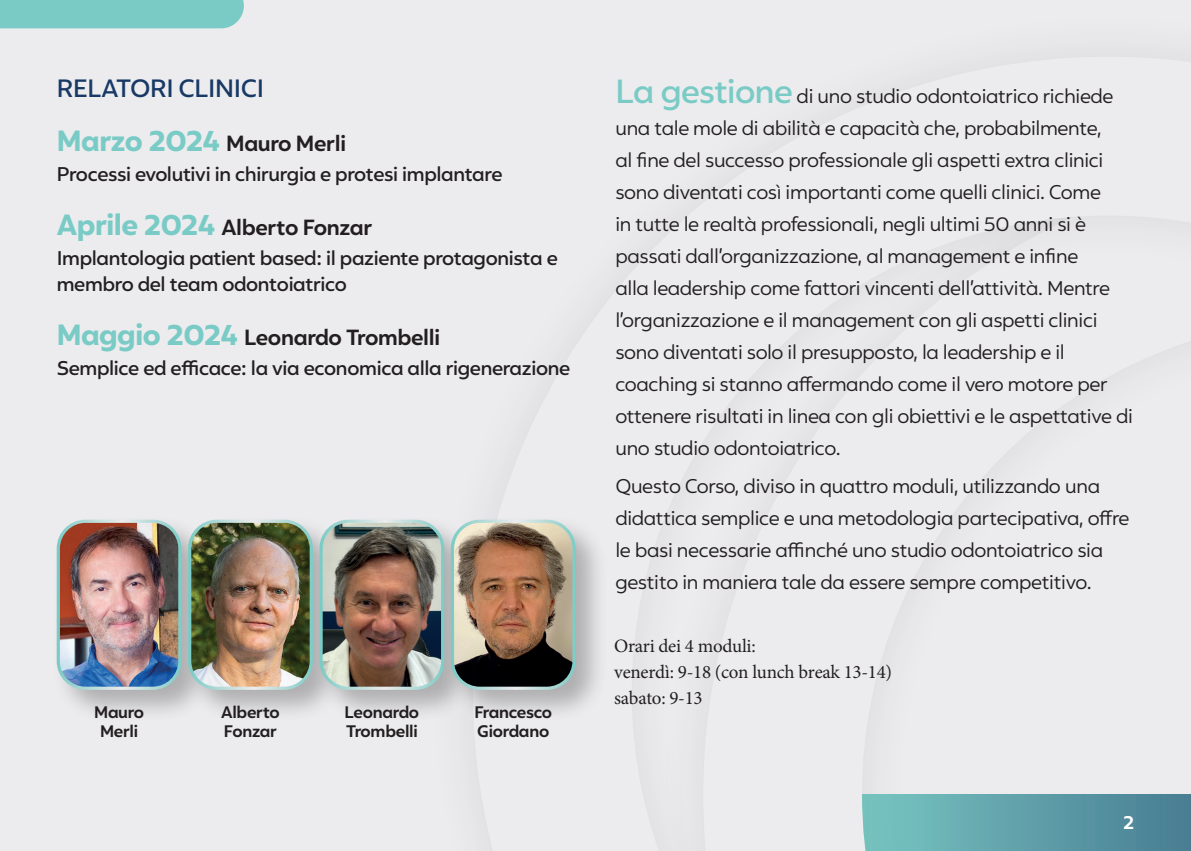
<style>
.page{position:relative;width:1191px;height:851px;background:#fff}
.page>*{position:absolute;margin:0;border:0;box-sizing:border-box;transform-origin:0 0}
.t1{font:500 24px "Rupert";letter-spacing:-.015em;color:#183966}
.t2{font:700 21px "Rupert";letter-spacing:-.015em;color:#231f20}
.t3{font:19px/32px "Rupert";letter-spacing:-.015em;color:#231f20}
.t4{font:500 19px/25.4px "Rupert";letter-spacing:-.015em;color:#231f20}
.t5{font:19px/25.8px "Minion Pro";letter-spacing:-.015em;color:#231f20}
.t6{font:700 18px "Rupert";color:#fff}
.t7{font:700 16px/19px "Rupert";letter-spacing:-.015em;color:#231f20}
.s1{font-weight:800;font-size:28px;color:#7acbc6}
.s2{font-weight:500;font-size:32px;color:#7acbc6}
</style>
<div class="page">
<div style="left:0;top:0;width:1191px;height:850px;background:#ececee"></div>
<svg style="left:862px;top:217px;width:329px;height:633px"></svg>
<div style="left:0;top:0;width:244px;height:28px;background:#7acbc6"></div>
<div style="left:52px;top:514px;width:162px;height:208px;background:#231f20;opacity:.3"></div>
<img style="left:58px;top:521px;width:122px;height:167px">
<div style="left:57px;top:519px;width:124px;height:170px;border:3px solid #fff;border-radius:27px"></div>
<div style="left:183px;top:514px;width:163px;height:208px;background:#231f20;opacity:.3"></div>
<img style="left:190px;top:521px;width:121px;height:167px">
<div style="left:188px;top:519px;width:125px;height:170px;border:3px solid #fff;border-radius:27px"></div>
<div style="left:314px;top:514px;width:163px;height:208px;background:#231f20;opacity:.3"></div>
<img style="left:321px;top:521px;width:121px;height:167px">
<div style="left:319px;top:519px;width:125px;height:170px;border:3px solid #fff;border-radius:27px"></div>
<div style="left:446px;top:514px;width:162px;height:208px;background:#231f20;opacity:.3"></div>
<img style="left:452px;top:521px;width:122px;height:167px">
<div style="left:451px;top:519px;width:124px;height:170px;border:3px solid #fff;border-radius:27px"></div>
<p class="t1" style="left:57px;top:69px;width:209px">RELATORI CLINICI</p>
<p class="t2" style="left:57px;top:127px;width:291px"><span class="s1">Marzo 2024</span> Mauro Merli</p>
<p class="t4" style="left:57px;top:160px;width:447px">Processi evolutivi in chirurgia e protesi implantare</p>
<p class="t2" style="left:57px;top:211px;width:317px"><span class="s1">Aprile 2024</span> Alberto Fonzar</p>
<p class="t4" style="left:57px;top:244px;width:502px">Implantologia patient based: il paziente protagonista e membro del team odontoiatrico</p>
<p class="t2" style="left:57px;top:320px;width:385px"><span class="s1">Maggio 2024</span> Leonardo Trombelli</p>
<p class="t4" style="left:57px;top:354px;width:515px">Semplice ed efficace: la via economica alla rigenerazione</p>
<p class="t7" style="left:94px;top:701px;width:51px;text-align:center">Mauro<br>Merli</p>
<p class="t7" style="left:221px;top:701px;width:60px">Alberto<br>Fonzar</p>
<p class="t7" style="left:344px;top:701px;width:76px">Leonardo<br>Trombelli</p>
<p class="t7" style="left:474px;top:701px;width:79px">Francesco<br>Giordano</p>
<p class="t3" style="left:615px;top:78px;width:519px"><span class="s2">La gestione</span> di uno studio odontoiatrico richiede una tale mole di abilità e capacità che, probabilmente,<br>al fine del successo professionale gli aspetti extra clinici sono diventati così importanti come quelli clinici. Come<br>in tutte le realtà professionali, negli ultimi 50 anni si è passati dall’organizzazione, al management e infine<br>alla leadership come fattori vincenti dell’attività. Mentre l’organizzazione e il management con gli aspetti clinici sono diventati solo il presupposto, la leadership e il coaching si stanno affermando come il vero motore per ottenere risultati in linea con gli obiettivi e le aspettative di uno studio odontoiatrico.</p>
<p class="t3" style="left:615px;top:468px;width:516px">Questo Corso, diviso in quattro moduli, utilizzando una didattica semplice e una metodologia partecipativa, offre le basi necessarie affinché uno studio odontoiatrico sia gestito in maniera tale da essere sempre competitivo.</p>
<p class="t5" style="left:614px;top:633px;width:279px">Orari dei 4 moduli:<br>venerdì: 9-18 (con lunch break 13-14) sabato: 9-13</p>
<p class="t6" style="left:1123px;top:808px;width:12px">2</p>
</div>
